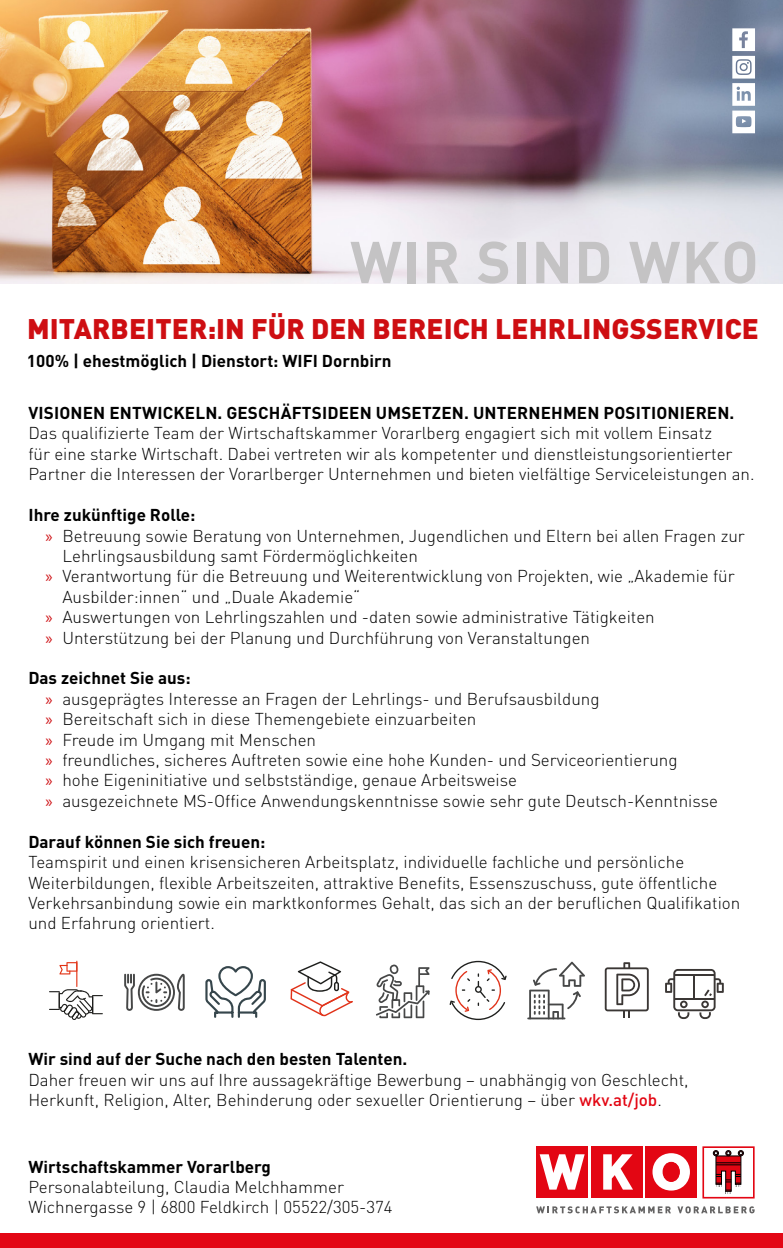
<style>
.page{position:relative;width:783px;height:1248px;background:#fff}
.page>*{position:absolute;margin:0;border:0;box-sizing:border-box;transform-origin:0 0}
.t1{font:700 58px "DIN Pro";letter-spacing:.025em;color:#c4c3c4}
.t2{font:900 28px "DIN Pro";letter-spacing:.005em;color:#ce0e12}
.t3{font:300 17px/20.4px "DIN Pro";color:#000}
.t4{font:700 17px "DIN Pro";color:#000}
.s1{font-family:"Myriad Pro";font-weight:400;color:#ce0e12}
.s2{font-weight:700}
.s3{font-weight:500;color:#e30613}
</style>
<div class="page">
<div style="left:645px;top:1146px;width:52px;height:52px;background:#e30613"></div>
<div style="left:590px;top:1146px;width:52px;height:52px;background:#e30613"></div>
<svg style="left:603px;top:1154px;width:30px;height:35px"></svg>
<div style="left:536px;top:1146px;width:52px;height:52px;background:#e30613"></div>
<svg style="left:539px;top:1154px;width:45px;height:35px"></svg>
<svg style="left:652px;top:1153px;width:37px;height:37px"></svg>
<div style="left:663px;top:1162px;width:16px;height:19px;background:#e30613;border-radius:50%"></div>
<div style="left:662px;top:1161px;width:17px;height:20px;border:1px solid #e30613;border-radius:50%"></div>
<div style="left:702px;top:1146px;width:52px;height:52px;border:2px solid #e30613"></div>
<svg style="left:713px;top:1150px;width:30px;height:44px"></svg>
<svg style="left:536px;top:1206px;width:134px;height:7px"></svg>
<svg style="left:677px;top:1206px;width:77px;height:7px"></svg>
<div style="left:0;top:1233px;width:782px;height:14px;background:#e30715"></div>
<img style="left:0;top:0;width:782px;height:283px">
<svg style="left:732px;top:28px;width:22px;height:105px"></svg>
<svg style="left:205px;top:966px;width:61px;height:52px"></svg>
<svg style="left:449px;top:960px;width:57px;height:59px"></svg>
<svg style="left:290px;top:961px;width:63px;height:55px"></svg>
<svg style="left:334px;top:981px;width:5px;height:10px"></svg>
<svg style="left:49px;top:960px;width:54px;height:59px"></svg>
<svg style="left:376px;top:964px;width:53px;height:54px"></svg>
<svg style="left:124px;top:973px;width:61px;height:37px"></svg>
<hr style="left:527px;top:1017px;width:38px;height:2px;background:#464747">
<svg style="left:529px;top:961px;width:56px;height:58px"></svg>
<svg style="left:604px;top:962px;width:44px;height:55px"></svg>
<svg style="left:665px;top:969px;width:58px;height:49px"></svg>
<h1 class="t1" style="left:350px;top:223px;width:410px">WIR SIND WKO</h1>
<h2 class="t2" style="left:27px;top:309px;width:733px">MITARBEITER:IN FÜR DEN BEREICH LEHRLINGSSERVICE</h2>
<p class="t4" style="left:27px;top:349px;width:366px">100% | ehestmöglich | Dienstort: WIFI Dornbirn</p>
<p class="t4" style="left:28px;top:401px;width:707px">VISIONEN ENTWICKELN. GESCHÄFTSIDEEN UMSETZEN. UNTERNEHMEN POSITIONIEREN.</p>
<p class="t3" style="left:28px;top:422px;width:727px">Das qualifizierte Team der Wirtschaftskammer Vorarlberg engagiert sich mit vollem Einsatz<br>für eine starke Wirtschaft. Dabei vertreten wir als kompetenter und dienstleistungsorientierter<br>Partner die Interessen der Vorarlberger Unternehmen und bieten vielfältige Serviceleistungen an.</p>
<p class="t4" style="left:28px;top:503px;width:168px">Ihre zukünftige Rolle:</p>
<p class="t3" style="left:45px;top:524px;width:700px"><span class="s1">»</span> Betreuung sowie Beratung von Unternehmen, Jugendlichen und Eltern bei allen Fragen zur</p>
<p class="t3" style="left:62px;top:545px;width:357px">Lehrlingsausbildung samt Fördermöglichkeiten</p>
<p class="t3" style="left:45px;top:565px;width:690px"><span class="s1">»</span> Verantwortung für die Betreuung und Weiterentwicklung von Projekten, wie „Akademie für</p>
<p class="t3" style="left:62px;top:585px;width:299px">Ausbilder:innen“ und „Duale Akademie“</p>
<p class="t3" style="left:45px;top:606px;width:610px"><span class="s1">»</span> Auswertungen von Lehrlingszahlen und -daten sowie administrative Tätigkeiten</p>
<p class="t3" style="left:45px;top:626px;width:546px"><span class="s1">»</span> Unterstützung bei der Planung und Durchführung von Veranstaltungen</p>
<p class="t3" style="left:45px;top:667px;width:674px;text-indent:-17px"><span class="s2">Das zeichnet Sie aus:<br></span><span class="s1">»</span> ausgeprägtes Interesse an Fragen der Lehrlings- und Berufsausbildung<br><span class="s1">»</span> Bereitschaft sich in diese Themengebiete einzuarbeiten<br><span class="s1">»</span> Freude im Umgang mit Menschen<br><span class="s1">»</span> freundliches, sicheres Auftreten sowie eine hohe Kunden- und Serviceorientierung<br><span class="s1">»</span> hohe Eigeninitiative und selbstständige, genaue Arbeitsweise<br><span class="s1">»</span> ausgezeichnete MS-Office Anwendungskenntnisse sowie sehr gute Deutsch-Kenntnisse</p>
<p class="t4" style="left:28px;top:830px;width:238px">Darauf können Sie sich freuen:</p>
<p class="t3" style="left:28px;top:851px;width:713px">Teamspirit und einen krisensicheren Arbeitsplatz, individuelle fachliche und persönliche Weiterbildungen, flexible Arbeitszeiten, attraktive Benefits, Essenszuschuss, gute öffentliche Verkehrsanbindung sowie ein marktkonformes Gehalt, das sich an der beruflichen Qualifikation und Erfahrung orientiert.</p>
<p class="t4" style="left:28px;top:1047px;width:380px">Wir sind auf der Suche nach den besten Talenten.</p>
<p class="t3" style="left:28px;top:1068px;width:661px">Daher freuen wir uns auf Ihre aussagekräftige Bewerbung – unabhängig von Geschlecht,<br>Herkunft, Religion, Alter, Behinderung oder sexueller Orientierung – über <span class="s3">wkv.at/job</span>.</p>
<p class="t4" style="left:28px;top:1154px;width:244px">Wirtschaftskammer Vorarlberg</p>
<p class="t3" style="left:28px;top:1175px;width:366px">Personalabteilung, Claudia Melchhammer<br>Wichnergasse 9 | 6800 Feldkirch | 05522/305-374</p>
</div>
